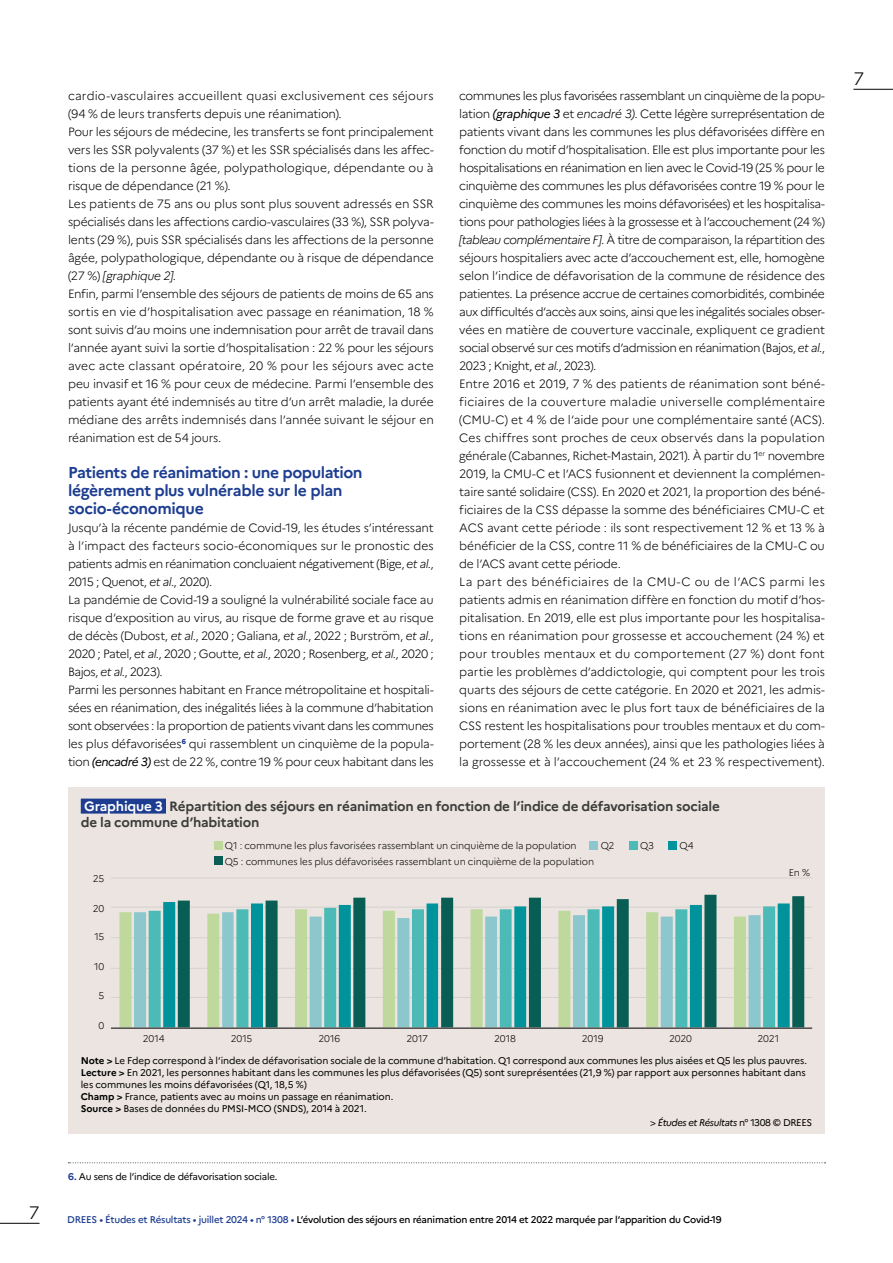
<style>
.page{position:relative;width:893px;height:1263px;background:#fff}
.page>*{position:absolute;margin:0;border:0;box-sizing:border-box;transform-origin:0 0}
.t1{font:300 18px "Marianne";color:#000}
.INTER{font:700 15.75px/18px "Marianne";letter-spacing:-.03em;color:#1d3d91}
.ILLUS__TITRE{font:700 13.5px/16.5px "Marianne";letter-spacing:-.015em;color:#3c3c3b}
.TXT{font:300 12px/18px "Marianne";letter-spacing:-.02em;color:#000;text-align:justify}
.TXT-2{font:300 12px/18px "Marianne";letter-spacing:.005em;color:#000}
.ILLUS__Note_Lecture_Champ_Sources{font:9.75px/12px "Marianne";letter-spacing:-.01em;color:#000}
.t2{font:300 9.75px "Marianne";letter-spacing:-.01em;color:#000}
.t3{font:500 9.75px "Marianne";letter-spacing:-.025em;color:#000}
.t4{font:italic 9.75px "Marianne";letter-spacing:-.04em;color:#000}
.s1{font-style:italic}
.s2{font-weight:400;font-style:italic}
.s3{color:#fff}
.s4{font-weight:700}
.s5{font-style:normal}
.s6{font-weight:500;font-style:normal}
.s7{font-weight:700;color:#1d3d91}
.s8{color:#1d3d91}
</style>
<div class="page">
<hr style="left:853px;top:89px;width:40px;height:1px;background:#000">
<hr style="left:0;top:1223px;width:40px;height:1px;background:#000">
<div style="left:68px;top:788px;width:757px;height:346px;background:#ebe4e0"></div>
<div style="left:81px;top:798px;width:85px;height:15px;background:#1d3d91"></div>
<div style="left:214px;top:841px;width:8px;height:9px;background:#bed99b"></div>
<div style="left:590px;top:841px;width:8px;height:9px;background:#8bc7cc"></div>
<div style="left:629px;top:841px;width:9px;height:9px;background:#4cbab6"></div>
<div style="left:668px;top:841px;width:9px;height:9px;background:#00939c"></div>
<div style="left:214px;top:857px;width:8px;height:8px;background:#085d55"></div>
<hr style="left:111px;top:997px;width:701px;height:1px;background:#c6c6c6">
<hr style="left:111px;top:968px;width:701px;height:1px;background:#c6c6c6">
<hr style="left:111px;top:937px;width:701px;height:1px;background:#c6c6c6">
<hr style="left:111px;top:907px;width:701px;height:1px;background:#c6c6c6">
<hr style="left:111px;top:878px;width:701px;height:1px;background:#c6c6c6">
<svg style="left:119px;top:910px;width:30px;height:117px;fill:#bed99b"></svg>
<svg style="left:134px;top:912px;width:15px;height:115px;fill:#8bc7cc"></svg>
<svg style="left:149px;top:907px;width:14px;height:120px;fill:#4cbab6"></svg>
<svg style="left:163px;top:902px;width:15px;height:125px;fill:#00939c"></svg>
<svg style="left:178px;top:895px;width:626px;height:132px"></svg>
<hr style="left:111px;top:1028px;width:701px;height:1px;background:#000">
<svg style="left:68px;top:1162px;width:758px;height:1px"></svg>
<h1 class="t1" style="left:29px;top:1201px;width:12px">7</h1>
<p class="TXT-2" style="left:68px;top:87px;width:367px">cardio-vasculaires accueillent quasi exclusivement ces séjours (94 % de leurs transferts depuis une réanimation).</p>
<p class="TXT" style="left:68px;top:123px;width:367px">Pour les séjours de médecine, les transferts se font principalement vers les SSR polyvalents (37 %) et les SSR spécialisés dans les affec&shy;tions de la personne âgée, polypathologique, dépendante ou à risque de dépendance (21 %).</p>
<p class="TXT" style="left:68px;top:195px;width:367px">Les patients de 75 ans ou plus sont plus souvent adressés en SSR spécialisés dans les affections cardio-vasculaires (33 %), SSR polyva&shy;lents (29 %), puis SSR spécialisés dans les affections de la personne âgée, polypathologique, dépendante ou à risque de dépendance (27 %) <span class="s1">[graphique 2]</span>.</p>
<p class="TXT" style="left:68px;top:285px;width:367px">Enfin, parmi l’ensemble des séjours de patients de moins de 65 ans sortis en vie d’hospitalisation avec passage en réanimation, 18 % sont suivis d’au moins une indemnisation pour arrêt de travail dans l’année ayant suivi la sortie d’hospitalisation : 22 % pour les séjours avec acte classant opératoire, 20 % pour les séjours avec acte peu invasif et 16 % pour ceux de médecine. Parmi l’ensemble des patients ayant été indemnisés au titre d’un arrêt maladie, la durée médiane des arrêts indemnisés dans l’année suivant le séjour en réanimation est de 54 jours.</p>
<p class="INTER" style="left:68px;top:463px;width:296px">Patients de réanimation : une population légèrement plus vulnérable sur le plan socio-économique</p>
<p class="TXT" style="left:68px;top:519px;width:367px">Jusqu’à la récente pandémie de Covid-19, les études s’intéressant à l’impact des facteurs socio-économiques sur le pronostic des patients admis en réanimation concluaient négativement (Bige, <span class="s1">et al.</span>, 2015 ; Quenot, <span class="s1">et al.</span>, 2020).</p>
<p class="TXT" style="left:68px;top:591px;width:367px">La pandémie de Covid-19 a souligné la vulnérabilité sociale face au risque d’exposition au virus, au risque de forme grave et au risque de décès (Dubost, <span class="s1">et al.</span>, 2020 ; Galiana, <span class="s1">et al.</span>, 2022 ; Burström, <span class="s1">et al.</span>, 2020 ; Patel, <span class="s1">et al.</span>, 2020 ; Goutte, <span class="s1">et al.</span>, 2020 ; Rosenberg, <span class="s1">et al.</span>, 2020 ; Bajos, <span class="s1">et al.</span>, 2023).</p>
<p class="TXT" style="left:68px;top:681px;width:367px">Parmi les personnes habitant en France métropolitaine et hospitali&shy;sées en réanimation, des inégalités liées à la commune d’habitation sont observées : la proportion de patients vivant dans les communes les plus défavorisées<sup>6</sup> qui rassemblent un cinquième de la popula&shy;tion <span class="s2">(encadré 3)</span> est de 22 %, contre 19 % pour ceux habitant dans les</p>
<p class="TXT" style="left:459px;top:87px;width:367px">communes les plus favorisées rassemblant un cinquième de la popu&shy;lation <span class="s2">(graphique 3</span> et <span class="s1">encadré 3)</span>. Cette légère surreprésentation de patients vivant dans les communes les plus défavorisées diffère en fonction du motif d’hospitalisation. Elle est plus importante pour les hospitalisations en réanimation en lien avec le Covid-19 (25 % pour le cinquième des communes les plus défavorisées contre 19 % pour le cinquième des communes les moins défavorisées) et les hospitalisa&shy;tions pour pathologies liées à la grossesse et à l’accouchement (24 %) <span class="s1">[tableau complémentaire F]</span>. À titre de comparaison, la répartition des séjours hospitaliers avec acte d’accouchement est, elle, homogène selon l’indice de défavorisation de la commune de résidence des patientes. La présence accrue de certaines comorbidités, combinée aux difficultés d’accès aux soins, ainsi que les inégalités sociales obser&shy;vées en matière de couverture vaccinale, expliquent ce gradient social observé sur ces motifs d’admission en réanimation (Bajos, <span class="s1">et al.</span>, 2023 ; Knight, <span class="s1">et al.</span>, 2023).</p>
<p class="TXT" style="left:459px;top:375px;width:367px">Entre 2016 et 2019, 7 % des patients de réanimation sont béné&shy;ficiaires de la couverture maladie universelle complémentaire (CMU-C) et 4 % de l’aide pour une complémentaire santé (ACS).<br>Ces chiffres sont proches de ceux observés dans la population générale (Cabannes, Richet-Mastain, 2021). À partir du 1<sup>er</sup> novembre 2019, la CMU-C et l’ACS fusionnent et deviennent la complémen&shy;taire santé solidaire (CSS). En 2020 et 2021, la proportion des béné&shy;ficiaires de la CSS dépasse la somme des bénéficiaires CMU-C et ACS avant cette période : ils sont respectivement 12 % et 13 % à bénéficier de la CSS, contre 11 % de bénéficiaires de la CMU-C ou de l’ACS avant cette période.</p>
<p class="TXT" style="left:459px;top:573px;width:367px">La part des bénéficiaires de la CMU-C ou de l’ACS parmi les patients admis en réanimation diffère en fonction du motif d’hos&shy;pitalisation. En 2019, elle est plus importante pour les hospitalisa&shy;tions en réanimation pour grossesse et accouchement (24 %) et pour troubles mentaux et du comportement (27 %) dont font partie les problèmes d’addictologie, qui comptent pour les trois quarts des séjours de cette catégorie. En 2020 et 2021, les admis&shy;sions en réanimation avec le plus fort taux de bénéficiaires de la CSS restent les hospitalisations pour troubles mentaux et du com&shy;portement (28 % les deux années), ainsi que les pathologies liées à la grossesse et à l’accouchement (24 % et 23 % respectivement).</p>
<p class="ILLUS__TITRE" style="left:81px;top:797px;width:641px"><span class="s3">Graphique 3</span> Répartition des séjours en réanimation en fonction de l’indice de défavorisation sociale de la commune d’habitation</p>
<p class="t2" style="left:225px;top:839px;width:353px">Q1 : commune les plus favorisées rassemblant un cinquième de la population</p>
<p class="t2" style="left:601px;top:839px;width:15px">Q2</p>
<p class="t2" style="left:640px;top:839px;width:15px">Q3</p>
<p class="t2" style="left:789px;top:867px;width:23px">En %</p>
<p class="t2" style="left:679px;top:839px;width:16px">Q4</p>
<p class="t2" style="left:225px;top:855px;width:371px">Q5 : communes les plus défavorisées rassemblant un cinquième de la population</p>
<p class="t2" style="left:93px;top:872px;width:13px">25</p>
<p class="t2" style="left:93px;top:902px;width:13px">20</p>
<p class="t2" style="left:94px;top:931px;width:12px">15</p>
<p class="t2" style="left:94px;top:961px;width:12px">10</p>
<p class="t2" style="left:99px;top:989px;width:7px">5</p>
<p class="t2" style="left:99px;top:1019px;width:7px">0</p>
<p class="t2" style="left:143px;top:1032px;width:23px">2014</p>
<p class="t2" style="left:231px;top:1032px;width:23px">2015</p>
<p class="t2" style="left:318px;top:1032px;width:23px">2016</p>
<p class="t2" style="left:406px;top:1032px;width:23px">2017</p>
<p class="t2" style="left:494px;top:1032px;width:23px">2018</p>
<p class="t2" style="left:582px;top:1032px;width:23px">2019</p>
<p class="t2" style="left:669px;top:1032px;width:24px">2020</p>
<p class="t2" style="left:758px;top:1032px;width:23px">2021</p>
<p class="ILLUS__Note_Lecture_Champ_Sources" style="left:81px;top:1054px;width:728px"><span class="s4">Note &gt;</span> Le Fdep correspond à l’index de défavorisation sociale de la commune d’habitation. Q1 correspond aux communes les plus aisées et Q5 les plus pauvres.</p>
<p class="ILLUS__Note_Lecture_Champ_Sources" style="left:81px;top:1066px;width:726px"><span class="s4">Lecture &gt;</span> En 2021, les personnes habitant dans les communes les plus défavorisées (Q5) sont sureprésentées (21,9 %) par rapport aux personnes habitant dans les communes les moins défavorisées (Q1, 18,5 %)</p>
<p class="ILLUS__Note_Lecture_Champ_Sources" style="left:81px;top:1090px;width:314px"><span class="s4">Champ &gt;</span> France, patients avec au moins un passage en réanimation.</p>
<p class="ILLUS__Note_Lecture_Champ_Sources" style="left:81px;top:1102px;width:287px"><span class="s4">Source &gt;</span> Bases de données du PMSI-MCO (SNDS), 2014 à 2021.</p>
<p class="t4" style="left:650px;top:1116px;width:164px"><span class="s5">&gt;</span> Études et Résultats <span class="s5">n° 1308</span> <span class="s6">©</span> <span class="s5">DREES</span></p>
<p class="ILLUS__Note_Lecture_Champ_Sources" style="left:68px;top:1171px;width:211px"><span class="s7">6.</span> Au sens de l’indice de défavorisation sociale.</p>
<p class="t3" style="left:67px;top:1214px;width:656px"><span class="s8">DREES • Études et Résultats • juillet 2024 • n° 1308 •</span> L’évolution des séjours en réanimation entre 2014 et 2022 marquée par l’apparition du Covid-19</p>
<h1 class="t1" style="left:853px;top:67px;width:12px">7</h1>
</div>
